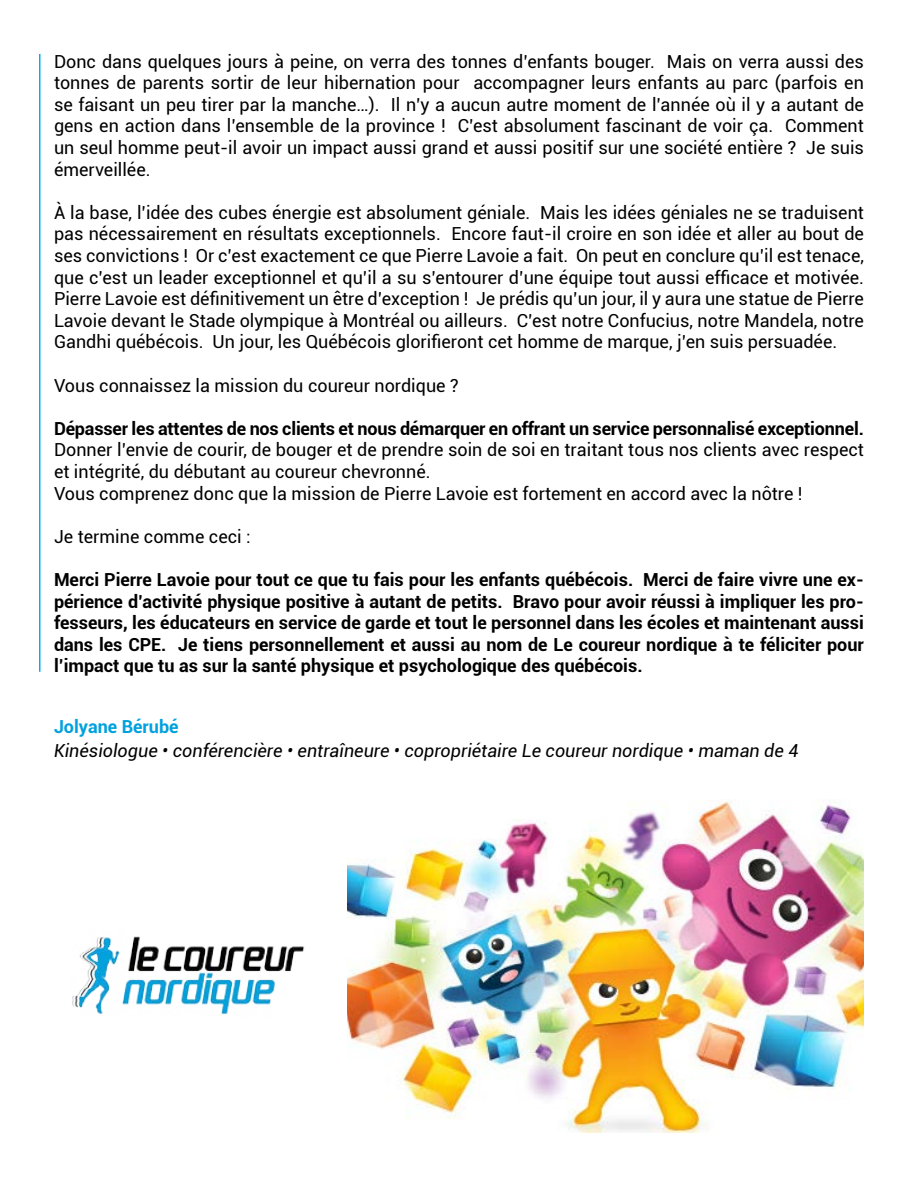
<style>
.page{position:relative;width:918px;height:1188px;background:#fff}
.page>*{position:absolute;margin:0;border:0;box-sizing:border-box;transform-origin:0 0}
.t1{font:18px/21.6px "Roboto";color:#000;text-align:justify}
.t2{font:700 18px/21.6px "Roboto";letter-spacing:-.01em;color:#000;text-align:justify}
.t3{font:italic 18px "Roboto";color:#000}
.t4{font:700 18px "Roboto";color:#00a1de}
</style>
<div class="page">
<img style="left:72px;top:936px;width:232px;height:79px">
<img style="left:348px;top:800px;width:516px;height:333px">
<hr style="left:39px;top:54px;width:1px;height:618px;background:#00aeef">
<p class="t1" style="left:54px;top:50px;width:812px">Donc dans quelques jours à peine, on verra des tonnes d’enfants bouger. Mais on verra aussi des tonnes de parents sortir de leur hibernation pour accompagner leurs enfants au parc (parfois en se faisant un peu tirer par la manche…). Il n’y a aucun autre moment de l’année où il y a autant de gens en action dans l’ensemble de la province ! C’est absolument fascinant de voir ça. Comment un seul homme peut-il avoir un impact aussi grand et aussi positif sur une société entière ? Je suis émerveillée.</p>
<p class="t1" style="left:54px;top:201px;width:812px">À la base, l’idée des cubes énergie est absolument géniale. Mais les idées géniales ne se traduisent pas nécessairement en résultats exceptionnels. Encore faut-il croire en son idée et aller au bout de ses convictions ! Or c’est exactement ce que Pierre Lavoie a fait. On peut en conclure qu’il est tenace, que c’est un leader exceptionnel et qu’il a su s’entourer d’une équipe tout aussi efficace et motivée.<br>Pierre Lavoie est définitivement un être d’exception ! Je prédis qu’un jour, il y aura une statue de Pierre Lavoie devant le Stade olympique à Montréal ou ailleurs. C’est notre Confucius, notre Mandela, notre Gandhi québécois. Un jour, les Québécois glorifieront cet homme de marque, j’en suis persuadée.</p>
<p class="t1" style="left:54px;top:374px;width:406px">Vous connaissez la mission du coureur nordique ?</p>
<p class="t2" style="left:54px;top:417px;width:811px">Dépasser les attentes de nos clients et nous démarquer en offrant un service personnalisé exceptionnel.</p>
<p class="t1" style="left:54px;top:438px;width:811px;text-align:left">Donner l’envie de courir, de bouger et de prendre soin de soi en traitant tous nos clients avec respect et intégrité, du débutant au coureur chevronné.<br>Vous comprenez donc que la mission de Pierre Lavoie est fortement en accord avec la nôtre !</p>
<p class="t1" style="left:54px;top:525px;width:198px">Je termine comme ceci :</p>
<p class="t2" style="left:54px;top:568px;width:812px">Merci Pierre Lavoie pour tout ce que tu fais pour les enfants québécois. Merci de faire vivre une ex&shy;périence d’activité physique positive à autant de petits. Bravo pour avoir réussi à impliquer les pro&shy;fesseurs, les éducateurs en service de garde et tout le personnel dans les écoles et maintenant aussi dans les CPE. Je tiens personnellement et aussi au nom de Le coureur nordique à te féliciter pour l’impact que tu as sur la santé physique et psychologique des québécois.</p>
<p class="t4" style="left:54px;top:714px;width:126px">Jolyane Bérubé</p>
<p class="t3" style="left:54px;top:738px;width:746px">Kinésiologue • conférencière • entraîneure • copropriétaire Le coureur nordique • maman de 4</p>
</div>
